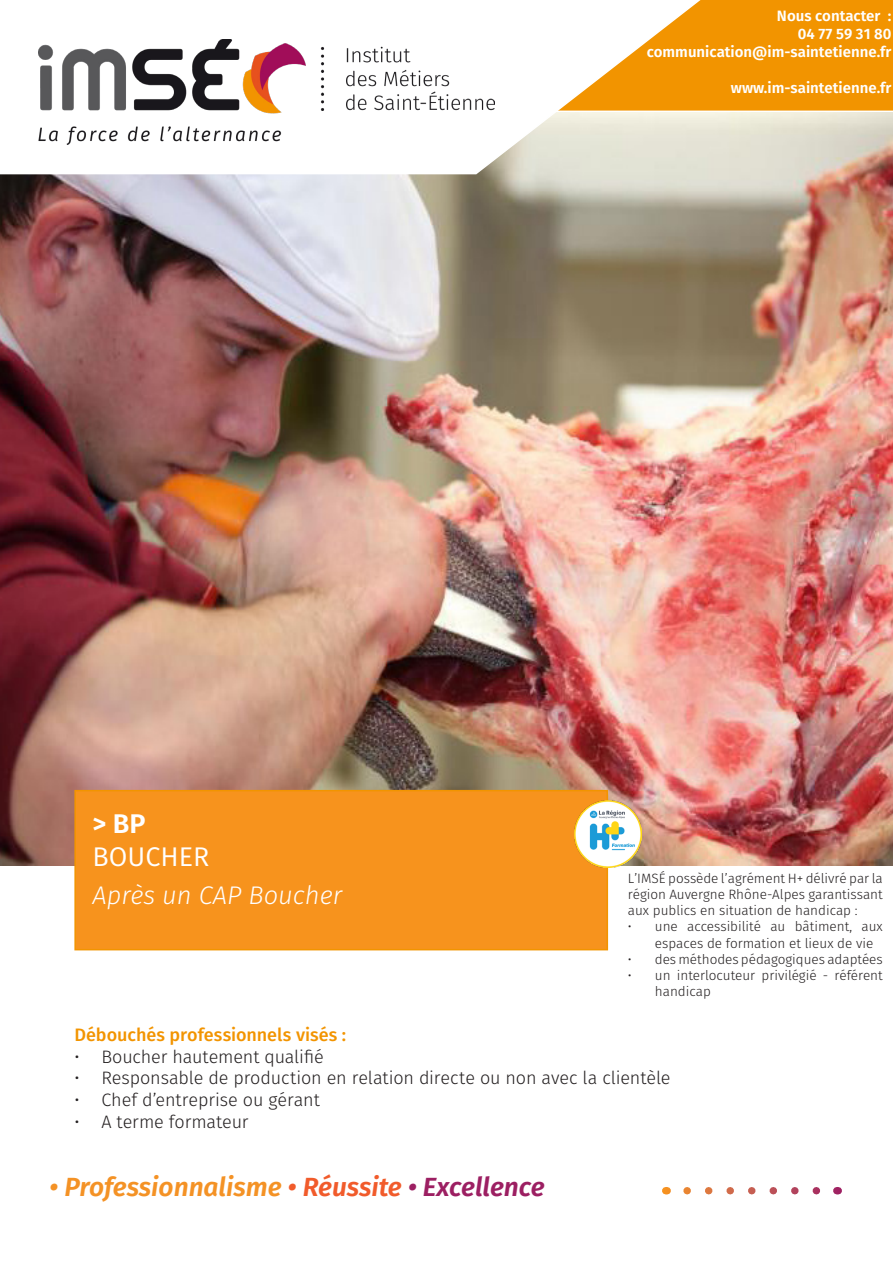
<style>
.page{position:relative;width:893px;height:1263px;background:#fff}
.page>*{position:absolute;margin:0;border:0;box-sizing:border-box;transform-origin:0 0}
.t1{font:27px "Fira Sans";color:#fff}
.t2{font:600 27px "Fira Sans";color:#fff}
.t3{font:italic 600 26.25px "Fira Sans";color:#f49225}
.t4{font:italic 300 25.5px "Fira Sans";color:#fff}
.t5{font:300 18px "Fira Sans";letter-spacing:-.01em;color:#231f20}
.t6{font:500 18px "Fira Sans";letter-spacing:-.005em;color:#f29400}
.t7{font:600 15px "Fira Sans";color:#fff}
.t8{font:300 13.5px/16.2px "Fira Sans";color:#231f20}
.s1{color:#f15b2b}
.s2{color:#9c1f62}
</style>
<div class="page">
<img style="left:0;top:113px;width:893px;height:752px">
<svg style="left:0;top:113px;width:408px;height:61px"></svg>
<div style="left:477px;top:1px;width:415px;height:109px;background:#f29400"></div>
<div style="left:476px;top:0;width:417px;height:111px;border:2px solid #f29400"></div>
<svg style="left:408px;top:0;width:321px;height:176px"></svg>
<div style="left:74px;top:790px;width:534px;height:160px;background:#f7931d;border:2px solid #f29400"></div>
<svg style="left:687px;top:1187px;width:133px;height:7px"></svg>
<img style="left:38px;top:39px;width:456px;height:106px">
<img style="left:574px;top:800px;width:68px;height:67px">
<p class="t7" style="left:777px;top:5px;width:116px">Nous contacter :</p>
<p class="t7" style="left:798px;top:23px;width:95px">04 77 59 31 80</p>
<p class="t7" style="left:647px;top:41px;width:246px">communication@im-saintetienne.fr</p>
<p class="t7" style="left:731px;top:77px;width:162px">www.im-saintetienne.fr</p>
<p class="t2" style="left:92px;top:805px;width:55px">&gt; BP</p>
<p class="t1" style="left:92px;top:837px;width:118px">BOUCHER</p>
<p class="t4" style="left:92px;top:877px;width:251px">Après un CAP Boucher</p>
<p class="t8" style="left:628px;top:871px;width:256px;text-align:justify">L’IMSÉ possède l’agrément H+ délivré par la région Auvergne Rhône-Alpes garantissant aux publics en situation de handicap :</p>
<p class="t8" style="left:655px;top:920px;width:229px;text-indent:-27px">• une accessibilité au bâtiment, aux espaces de formation et lieux de vie</p>
<p class="t8" style="left:628px;top:952px;width:256px">• des méthodes pédagogiques adaptées</p>
<p class="t8" style="left:655px;top:968px;width:229px;text-indent:-27px">• un interlocuteur privilégié - référent handicap</p>
<p class="t6" style="left:74px;top:1022px;width:273px">Débouchés professionnels visés :</p>
<p class="t5" style="left:74px;top:1044px;width:251px">• Boucher hautement qualifié</p>
<p class="t5" style="left:74px;top:1065px;width:598px">• Responsable de production en relation directe ou non avec la clientèle</p>
<p class="t5" style="left:74px;top:1087px;width:247px">• Chef d’entreprise ou gérant</p>
<p class="t5" style="left:74px;top:1108px;width:176px">• A terme formateur</p>
<p class="t3" style="left:50px;top:1165px;width:497px">• Professionnalisme <span class="s1">• Réussite</span> <span class="s2">• Excellence</span></p>
</div>
